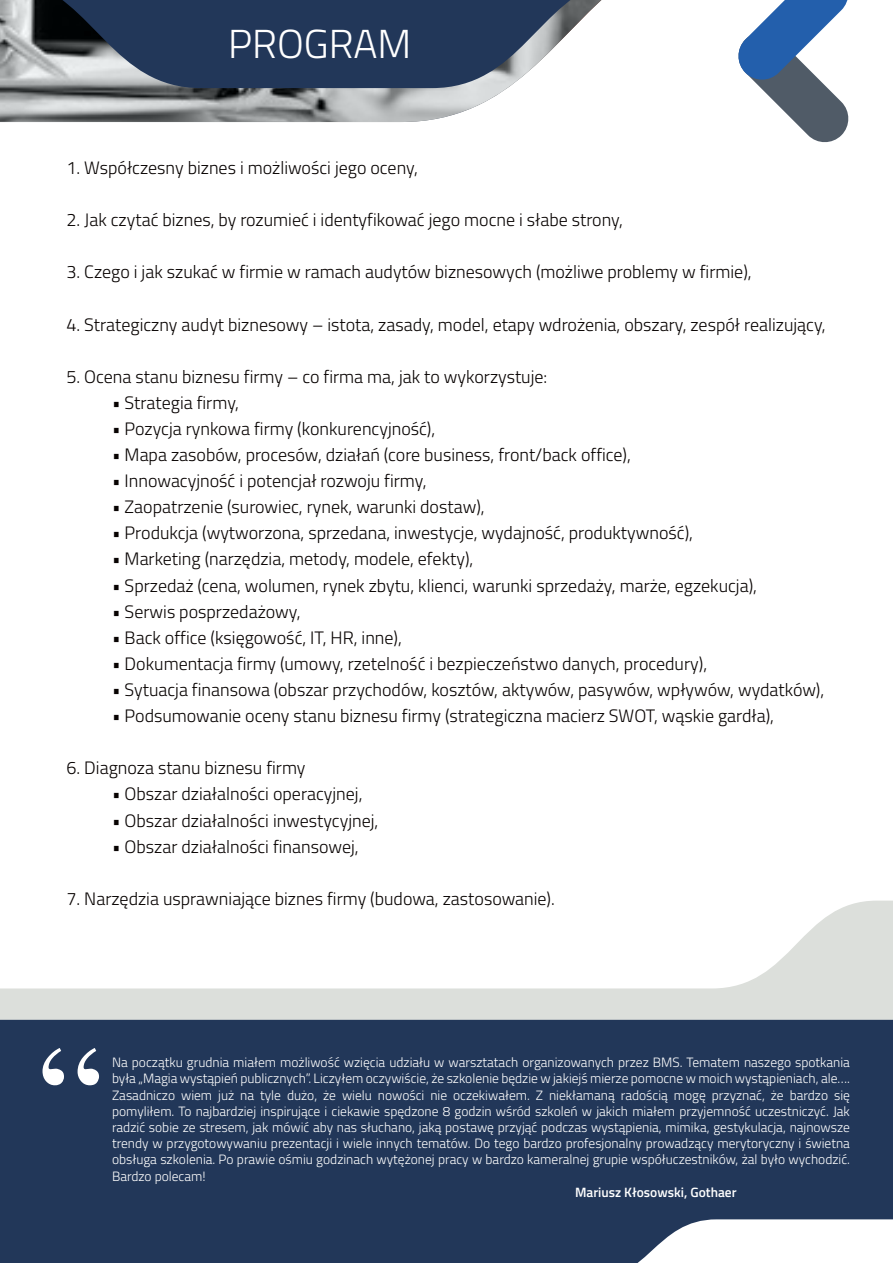
<style>
.page{position:relative;width:893px;height:1263px;background:#fff}
.page>*{position:absolute;margin:0;border:0;box-sizing:border-box;transform-origin:0 0}
.t1{font:300 40.5px "Titillium Web";color:#fff}
.t2{font:300 18px "Titillium";color:#080302}
.t3{font:300 13.5px/16.2px "Titillium Web";color:#fff;text-align:justify}
.t4{font:600 13.5px "Titillium Web";color:#fff}
</style>
<div class="page">
<svg style="left:738px;top:0;width:111px;height:143px"></svg>
<svg style="left:0;top:0;width:507px;height:122px;background:#9ea1a2"></svg>
<svg style="left:21px;top:0;width:581px;height:88px;background:#4a5971"></svg>
<svg style="left:0;top:900px;width:893px;height:363px;fill:#223759"></svg>
<svg style="left:43px;top:1048px;width:56px;height:37px"></svg>
<h1 class="t1" style="left:228px;top:14px;width:185px">PROGRAM</h1>
<p class="t2" style="left:67px;top:155px;width:353px">1. Współczesny biznes i możliwości jego oceny,</p>
<p class="t2" style="left:67px;top:207px;width:558px">2. Jak czytać biznes, by rozumieć i identyfikować jego mocne i słabe strony,</p>
<p class="t2" style="left:67px;top:259px;width:687px">3. Czego i jak szukać w firmie w ramach audytów biznesowych (możliwe problemy w firmie),</p>
<p class="t2" style="left:67px;top:311px;width:761px">4. Strategiczny audyt biznesowy – istota, zasady, model, etapy wdrożenia, obszary, zespół realizujący,</p>
<p class="t2" style="left:67px;top:363px;width:482px">5. Ocena stanu biznesu firmy – co firma ma, jak to wykorzystuje:</p>
<p class="t2" style="left:112px;top:389px;width:128px">• Strategia firmy,</p>
<p class="t2" style="left:112px;top:416px;width:325px">• Pozycja rynkowa firmy (konkurencyjność),</p>
<p class="t2" style="left:112px;top:442px;width:520px">• Mapa zasobów, procesów, działań (core business, front/back office),</p>
<p class="t2" style="left:112px;top:468px;width:316px">• Innowacyjność i potencjał rozwoju firmy,</p>
<p class="t2" style="left:112px;top:494px;width:374px">• Zaopatrzenie (surowiec, rynek, warunki dostaw),</p>
<p class="t2" style="left:112px;top:520px;width:582px">• Produkcja (wytworzona, sprzedana, inwestycje, wydajność, produktywność),</p>
<p class="t2" style="left:112px;top:546px;width:363px">• Marketing (narzędzia, metody, modele, efekty),</p>
<p class="t2" style="left:112px;top:572px;width:646px">• Sprzedaż (cena, wolumen, rynek zbytu, klienci, warunki sprzedaży, marże, egzekucja),</p>
<p class="t2" style="left:112px;top:598px;width:190px">• Serwis posprzedażowy,</p>
<p class="t2" style="left:112px;top:624px;width:291px">• Back office (księgowość, IT, HR, inne),</p>
<p class="t2" style="left:112px;top:650px;width:597px">• Dokumentacja firmy (umowy, rzetelność i bezpieczeństwo danych, procedury),</p>
<p class="t2" style="left:112px;top:677px;width:714px">• Sytuacja finansowa (obszar przychodów, kosztów, aktywów, pasywów, wpływów, wydatków),</p>
<p class="t2" style="left:112px;top:703px;width:663px">• Podsumowanie oceny stanu biznesu firmy (strategiczna macierz SWOT, wąskie gardła),</p>
<p class="t2" style="left:67px;top:755px;width:240px">6. Diagnoza stanu biznesu firmy</p>
<p class="t2" style="left:112px;top:781px;width:252px">• Obszar działalności operacyjnej,</p>
<p class="t2" style="left:112px;top:807px;width:268px">• Obszar działalności inwestycyjnej,</p>
<p class="t2" style="left:112px;top:833px;width:248px">• Obszar działalności finansowej,</p>
<p class="t2" style="left:67px;top:885px;width:490px">7. Narzędzia usprawniające biznes firmy (budowa, zastosowanie).</p>
<p class="t3" style="left:112px;top:1054px;width:739px">Na początku grudnia miałem możliwość wzięcia udziału w warsztatach organizowanych przez BMS. Tematem naszego spotkania była „Magia wystąpień publicznych”. Liczyłem oczywiście, że szkolenie będzie w jakiejś mierze pomocne w moich wystąpieniach, ale….<br>Zasadniczo wiem już na tyle dużo, że wielu nowości nie oczekiwałem. Z niekłamaną radością mogę przyznać, że bardzo się pomyliłem. To najbardziej inspirujące i ciekawie spędzone 8 godzin wśród szkoleń w jakich miałem przyjemność uczestniczyć. Jak radzić sobie ze stresem, jak mówić aby nas słuchano, jaką postawę przyjąć podczas wystąpienia, mimika, gestykulacja, najnowsze trendy w przygotowywaniu prezentacji i wiele innych tematów. Do tego bardzo profesjonalny prowadzący merytoryczny i świetna obsługa szkolenia. Po prawie ośmiu godzinach wytężonej pracy w bardzo kameralnej grupie współuczestników, żal było wychodzić.<br>Bardzo polecam!</p>
<p class="t4" style="left:575px;top:1182px;width:163px">Mariusz Kłosowski, Gothaer</p>
</div>
